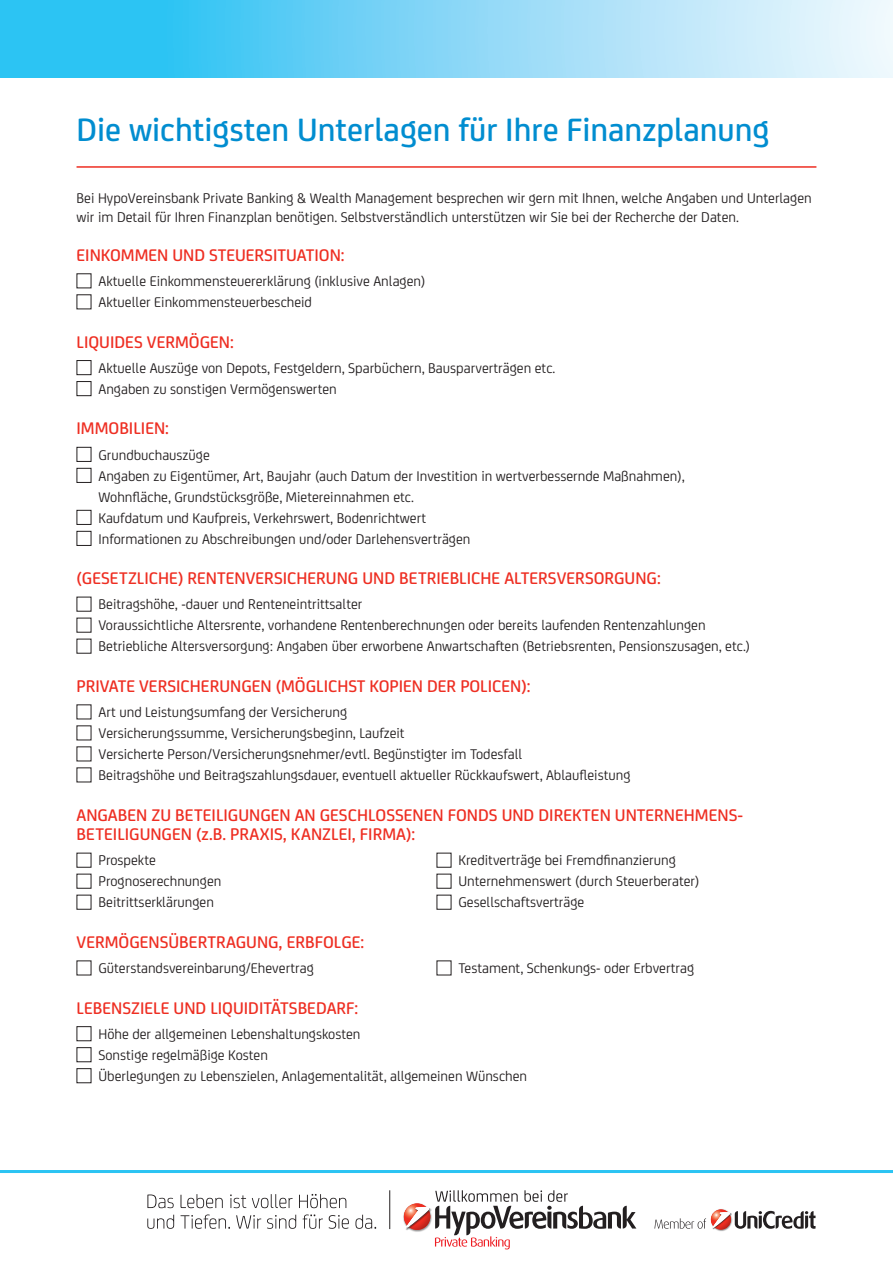
<style>
.page{position:relative;width:893px;height:1263px;background:#fff}
.page>*{position:absolute;margin:0;border:0;box-sizing:border-box;transform-origin:0 0}
.t1{font:500 34.5px "Uni Credit";color:#018dd0}
.t2{font:500 18px/19.5px "FS Joey";color:#ee2e22}
.t3{font:15px/21px "Uni Credit";color:#231f20}
</style>
<div class="page">
<svg style="left:0;top:0;width:893px;height:77px;background:#84d8f7"></svg>
<hr style="left:0;top:1170px;width:893px;height:3px;background:#2bc4f3">
<svg style="left:654px;top:1218px;width:52px;height:11px"></svg>
<img style="left:403px;top:1209px;width:3px;height:17px">
<svg style="left:404px;top:1203px;width:26px;height:27px"></svg>
<img style="left:710px;top:1209px;width:17px;height:22px">
<svg style="left:711px;top:1209px;width:20px;height:20px"></svg>
<img style="left:712px;top:1229px;width:16px;height:1px">
<svg style="left:712px;top:1211px;width:103px;height:18px"></svg>
<svg style="left:147px;top:1194px;width:27px;height:14px"></svg>
<svg style="left:180px;top:1194px;width:43px;height:14px"></svg>
<svg style="left:230px;top:1194px;width:16px;height:14px"></svg>
<svg style="left:252px;top:1194px;width:41px;height:14px"></svg>
<svg style="left:299px;top:1194px;width:47px;height:14px"></svg>
<svg style="left:147px;top:1215px;width:27px;height:14px"></svg>
<svg style="left:181px;top:1214px;width:49px;height:15px"></svg>
<svg style="left:236px;top:1215px;width:25px;height:13px"></svg>
<svg style="left:267px;top:1215px;width:29px;height:14px"></svg>
<svg style="left:303px;top:1214px;width:20px;height:15px"></svg>
<svg style="left:329px;top:1215px;width:20px;height:14px"></svg>
<svg style="left:355px;top:1215px;width:21px;height:14px"></svg>
<hr style="left:389px;top:1190px;width:1px;height:39px;background:#231f20">
<svg style="left:406px;top:1190px;width:230px;height:59px"></svg>
<hr style="left:77px;top:166px;width:739px;height:2px;background:#ee2e22">
<div style="left:77px;top:360px;width:14px;height:15px;border:1px solid #231f20"></div>
<div style="left:77px;top:381px;width:14px;height:15px;border:1px solid #231f20"></div>
<div style="left:77px;top:447px;width:14px;height:15px;border:1px solid #231f20"></div>
<div style="left:77px;top:468px;width:14px;height:15px;border:1px solid #231f20"></div>
<div style="left:77px;top:510px;width:14px;height:15px;border:1px solid #231f20"></div>
<div style="left:77px;top:531px;width:14px;height:15px;border:1px solid #231f20"></div>
<div style="left:77px;top:853px;width:14px;height:15px;border:1px solid #231f20"></div>
<div style="left:437px;top:853px;width:14px;height:15px;border:1px solid #231f20"></div>
<div style="left:77px;top:874px;width:14px;height:15px;border:1px solid #231f20"></div>
<div style="left:437px;top:874px;width:14px;height:15px;border:1px solid #231f20"></div>
<div style="left:77px;top:895px;width:14px;height:15px;border:1px solid #231f20"></div>
<div style="left:437px;top:895px;width:14px;height:15px;border:1px solid #231f20"></div>
<div style="left:77px;top:1026px;width:14px;height:15px;border:1px solid #231f20"></div>
<div style="left:77px;top:1047px;width:14px;height:15px;border:1px solid #231f20"></div>
<div style="left:77px;top:1068px;width:14px;height:15px;border:1px solid #231f20"></div>
<h1 class="t1" style="left:77px;top:104px;width:694px">Die wichtigsten Unterlagen für Ihre Finanzplanung</h1>
<p class="t3" style="left:77px;top:187px;width:737px;line-height:19.5px">Bei HypoVereinsbank Private Banking &amp; Wealth Management besprechen wir gern mit Ihnen, welche Angaben und Unterlagen wir im Detail für Ihren Finanzplan benötigen. Selbstverständlich unterstützen wir Sie bei der Recherche der Daten.</p>
<p class="t2" style="left:77px;top:244px;width:270px">EINKOMMEN UND STEUERSITUATION:</p>
<p class="t3" style="left:98px;top:270px;width:328px">Aktuelle Einkommensteuererklärung (inklusive Anlagen)<br>Aktueller Einkommensteuerbescheid</p>
<p class="t2" style="left:77px;top:331px;width:159px">LIQUIDES VERMÖGEN:</p>
<p class="t3" style="left:98px;top:356px;width:458px">Aktuelle Auszüge von Depots, Festgeldern, Sparbüchern, Bausparverträgen etc.<br>Angaben zu sonstigen Vermögenswerten</p>
<p class="t2" style="left:77px;top:417px;width:94px">IMMOBILIEN:</p>
<p class="t3" style="left:98px;top:443px;width:588px">Grundbuchauszüge<br>Angaben zu Eigentümer, Art, Baujahr (auch Datum der Investition in wertverbessernde Maßnahmen), Wohnfläche, Grundstücksgröße, Mietereinnahmen etc.<br>Kaufdatum und Kaufpreis, Verkehrswert, Bodenrichtwert<br>Informationen zu Abschreibungen und/oder Darlehensverträgen</p>
<p class="t2" style="left:77px;top:567px;width:586px">(GESETZLICHE) RENTENVERSICHERUNG UND BETRIEBLICHE ALTERSVERSORGUNG:</p>
<p class="t3" style="left:98px;top:593px;width:653px">Beitragshöhe, -dauer und Renteneintrittsalter<br>Voraussichtliche Altersrente, vorhandene Rentenberechnungen oder bereits laufenden Rentenzahlungen<br>Betriebliche Altersversorgung: Angaben über erworbene Anwartschaften (Betriebsrenten, Pensionszusagen, etc.)</p>
<p class="t2" style="left:77px;top:675px;width:456px">PRIVATE VERSICHERUNGEN (MÖGLICHST KOPIEN DER POLICEN):</p>
<p class="t3" style="left:98px;top:701px;width:534px">Art und Leistungsumfang der Versicherung<br>Versicherungssumme, Versicherungsbeginn, Laufzeit<br>Versicherte Person/Versicherungsnehmer/evtl. Begünstigter im Todesfall<br>Beitragshöhe und Beitragszahlungsdauer, eventuell aktueller Rückkaufswert, Ablaufleistung</p>
<p class="t2" style="left:77px;top:804px;width:668px">ANGABEN ZU BETEILIGUNGEN AN GESCHLOSSENEN FONDS UND DIREKTEN UNTERNEHMENS-<br>BETEILIGUNGEN (z.B. PRAXIS, KANZLEI, FIRMA):</p>
<p class="t3" style="left:98px;top:849px;width:59px">Prospekte</p>
<p class="t3" style="left:458px;top:849px;width:219px">Kreditverträge bei Fremdfinanzierung</p>
<p class="t3" style="left:98px;top:870px;width:124px">Prognoserechnungen</p>
<p class="t3" style="left:458px;top:870px;width:242px">Unternehmenswert (durch Steuerberater)</p>
<p class="t3" style="left:98px;top:891px;width:117px">Beitrittserklärungen</p>
<p class="t3" style="left:458px;top:891px;width:127px">Gesellschaftsverträge</p>
<p class="t2" style="left:77px;top:931px;width:289px">VERMÖGENSÜBERTRAGUNG, ERBFOLGE:</p>
<p class="t3" style="left:98px;top:957px;width:217px">Güterstandsvereinbarung/Ehevertrag</p>
<p class="t3" style="left:458px;top:957px;width:237px">Testament, Schenkungs- oder Erbvertrag</p>
<p class="t2" style="left:77px;top:997px;width:283px">LEBENSZIELE UND LIQUIDITÄTSBEDARF:</p>
<p class="t3" style="left:98px;top:1022px;width:430px">Höhe der allgemeinen Lebenshaltungskosten<br>Sonstige regelmäßige Kosten<br>Überlegungen zu Lebenszielen, Anlagementalität, allgemeinen Wünschen</p>
</div>
